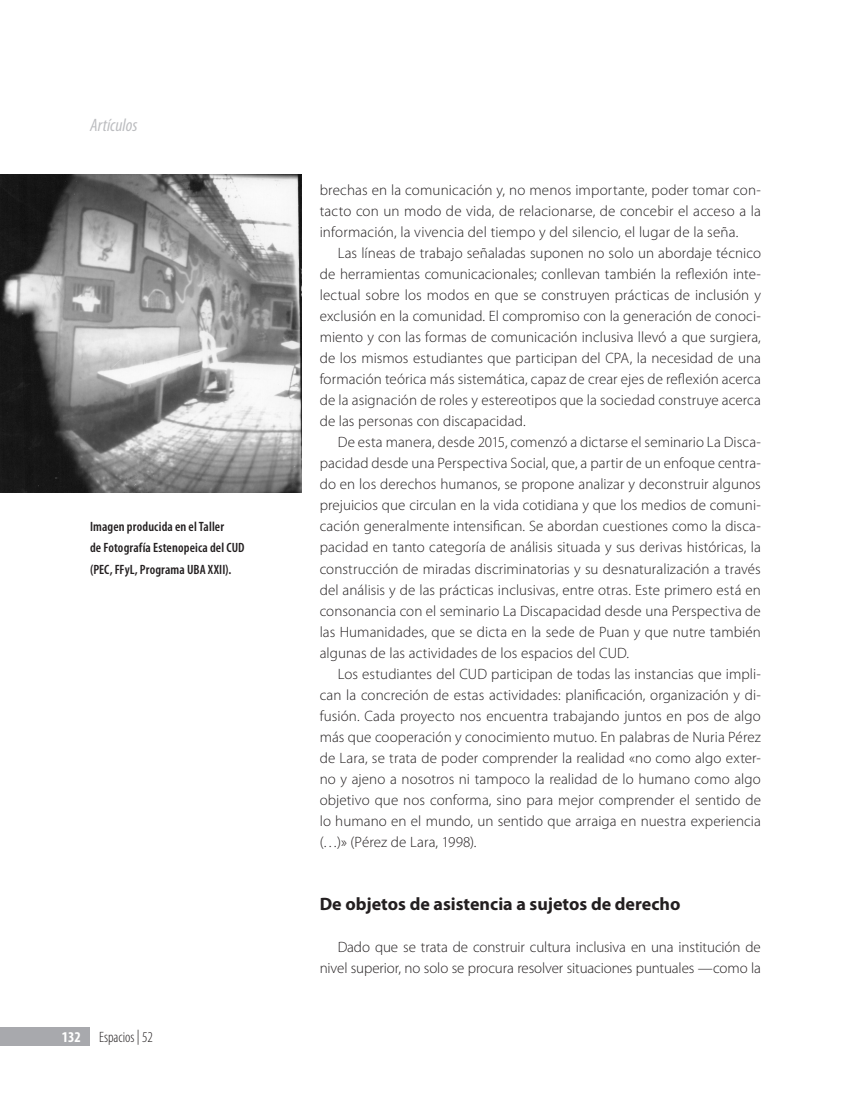
<style>
.page{position:relative;width:851px;height:1098px;background:#fff}
.page>*{position:absolute;margin:0;border:0;box-sizing:border-box;transform-origin:0 0}
.Subtítulo_nivel_1{font:700 18px "Myriad Pro";color:#231f20}
.t1{font:italic condensed 18px "Myriad Pro";color:#bcbdc0}
.Texto_central{font:300 15px/21px "Myriad Pro";letter-spacing:.005em;color:#231f20;text-align:justify}
.t2{font:300 condensed 15px "Myriad Pro";color:#231f20}
.t3{font:700 condensed 15px "Myriad Pro";color:#fff}
.Epígrafe{font:600 condensed 13.5px/21px "Myriad Pro";letter-spacing:.01em;color:#231f20}
</style>
<div class="page">
<div style="left:0;top:1027px;width:90px;height:18px;background:#a8a9ad"></div>
<img style="left:0;top:174px;width:301px;height:318px">
<p class="t1" style="left:90px;top:114px;width:49px">Artículos</p>
<p class="Epígrafe" style="left:90px;top:516px;width:156px">Imagen producida en el Taller<br>de Fotografía Estenopeica del CUD (PEC, FFyL, Programa UBA XXII).</p>
<p class="t3" style="left:62px;top:1027px;width:21px">132</p>
<p class="t2" style="left:99px;top:1027px;width:55px">Espacios | 52</p>
<p class="Texto_central" style="left:319px;top:179px;width:442px">brechas en la comunicación y, no menos importante, poder tomar con‑ tacto con un modo de vida, de relacionarse, de concebir el acceso a la información, la vivencia del tiempo y del silencio, el lugar de la seña.</p>
<p class="Texto_central" style="left:319px;top:242px;width:442px;text-indent:18px">Las líneas de trabajo señaladas suponen no solo un abordaje técnico de herramientas comunicacionales; conllevan también la reflexión inte‑ lectual sobre los modos en que se construyen prácticas de inclusión y exclusión en la comunidad. El compromiso con la generación de conoci‑ miento y con las formas de comunicación inclusiva llevó a que surgiera, de los mismos estudiantes que participan del CPA, la necesidad de una formación teórica más sistemática, capaz de crear ejes de reflexión acerca de la asignación de roles y estereotipos que la sociedad construye acerca de las personas con discapacidad.</p>
<p class="Texto_central" style="left:319px;top:431px;width:442px;text-indent:18px">De esta manera, desde 2015, comenzó a dictarse el seminario La Disca‑ pacidad desde una Perspectiva Social, que, a partir de un enfoque centra‑ do en los derechos humanos, se propone analizar y deconstruir algunos prejuicios que circulan en la vida cotidiana y que los medios de comuni‑ cación generalmente intensifican. Se abordan cuestiones como la disca‑ pacidad en tanto categoría de análisis situada y sus derivas históricas, la construcción de miradas discriminatorias y su desnaturalización a través del análisis y de las prácticas inclusivas, entre otras. Este primero está en consonancia con el seminario La Discapacidad desde una Perspectiva de las Humanidades, que se dicta en la sede de Puan y que nutre también algunas de las actividades de los espacios del CUD.</p>
<p class="Texto_central" style="left:319px;top:662px;width:442px;text-indent:18px">Los estudiantes del CUD participan de todas las instancias que impli‑ can la concreción de estas actividades: planificación, organización y di‑ fusión. Cada proyecto nos encuentra trabajando juntos en pos de algo más que cooperación y conocimiento mutuo. En palabras de Nuria Pérez de Lara, se trata de poder comprender la realidad «no como algo exter‑ no y ajeno a nosotros ni tampoco la realidad de lo humano como algo objetivo que nos conforma, sino para mejor comprender el sentido de lo humano en el mundo, un sentido que arraiga en nuestra experiencia (…)» (Pérez de Lara, 1998).</p>
<p class="Subtítulo_nivel_1" style="left:319px;top:891px;width:362px">De objetos de asistencia a sujetos de derecho</p>
<p class="Texto_central" style="left:319px;top:935px;width:442px;text-align:right">Dado que se trata de construir cultura inclusiva en una institución de nivel superior, no solo se procura resolver situaciones puntuales —como la</p>
</div>
